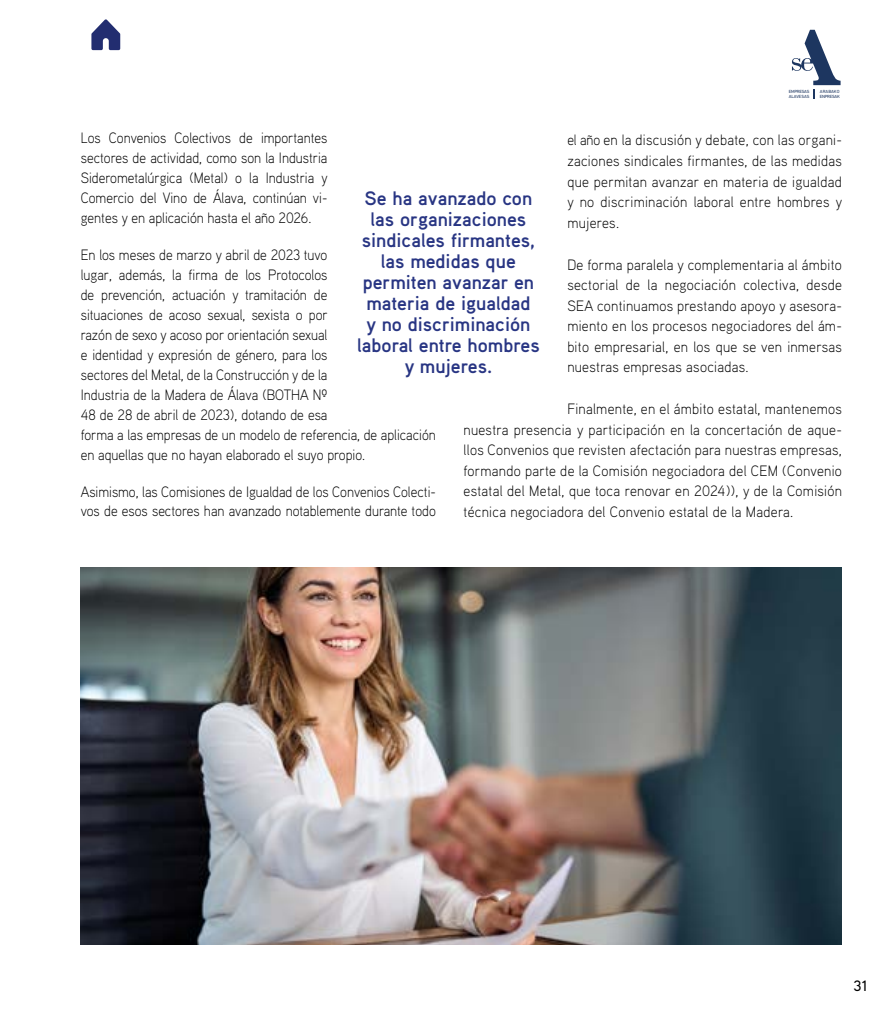
<style>
.page{position:relative;width:893px;height:1021px;background:#fff}
.page>*{position:absolute;margin:0;border:0;box-sizing:border-box;transform-origin:0 0}
.t1{font:700 19.5px/21px "Aaux Pro";color:#283583;text-align:center}
.t2{font:300 15px/20px "Aaux Pro";color:#000;text-align:justify;scale:.93 1}
.t3{font:300 15px/20.5px "Aaux Pro";color:#000;text-align:justify;scale:.96 1}
.t4{font:500 15px "Aaux Pro";color:#000}
.t5{font:4.5px/4.8px "DIN Next Rounded LT Pro";letter-spacing:-.05em;color:#1d3660}
</style>
<div class="page">
<img style="left:81px;top:568px;width:761px;height:376px">
<svg style="left:792px;top:30px;width:49px;height:68px"></svg>
<svg style="left:91px;top:19px;width:29px;height:31px"></svg>
<p class="t5" style="left:789px;top:89px;width:22px">EMPRESAS<br>ALAVESAS</p>
<p class="t5" style="left:820px;top:89px;width:21px">ARABAKO<br>ENPRESAK</p>
<p class="t2" style="left:81px;top:127px;width:267px">Los Convenios Colectivos de importantes sectores de actividad, como son la Industria Siderometalúrgica (Metal) o la Industria y Comercio del Vino de Álava, continúan vi&shy;gentes y en aplicación hasta el año 2026.</p>
<p class="t2" style="left:81px;top:244px;width:383px;text-align:left">En los meses de marzo y abril de 2023 tuvo<br>lugar, además, la firma de los Protocolos<br>de prevención, actuación y tramitación de<br>situaciones de acoso sexual, sexista o por<br>razón de sexo y acoso por orientación sexual<br>e identidad y expresión de género, para los<br>sectores del Metal, de la Construcción y de la<br>Industria de la Madera de Álava (BOTHA Nº<br>48 de 28 de abril de 2023), dotando de esa<br>forma a las empresas de un modelo de referencia, de aplicación en aquellas que no hayan elaborado el suyo propio.</p>
<p class="t2" style="left:81px;top:481px;width:383px">Asimismo, las Comisiones de Igualdad de los Convenios Colecti&shy;vos de esos sectores han avanzado notablemente durante todo</p>
<p class="t2" style="left:567px;top:129px;width:297px;line-height:20.5px">el año en la discusión y debate, con las organi&shy;zaciones sindicales firmantes, de las medidas que permitan avanzar en materia de igualdad y no discriminación laboral entre hombres y mujeres.</p>
<p class="t3" style="left:567px;top:253px;width:288px">De forma paralela y complementaria al ámbito sectorial de la negociación colectiva, desde SEA continuamos prestando apoyo y asesora&shy;miento en los procesos negociadores del ám&shy;bito empresarial, en los que se ven inmersas nuestras empresas asociadas.</p>
<p class="t3" style="left:463px;top:398px;width:396px;text-indent:104px">Finalmente, en el ámbito estatal, mantenemos nuestra presencia y participación en la concertación de aque&shy;llos Convenios que revisten afectación para nuestras empresas, formando parte de la Comisión negociadora del CEM (Convenio estatal del Metal, que toca renovar en 2024)), y de la Comisión técnica negociadora del Convenio estatal de la Madera.</p>
<h1 class="t1" style="left:357px;top:187px;width:184px">Se ha avanzado con las organizaciones sindicales firmantes, las medidas que permiten avanzar en materia de igualdad<br>y no discriminación laboral entre hombres y mujeres.</h1>
<p class="t4" style="left:854px;top:976px;width:15px">31</p>
</div>
